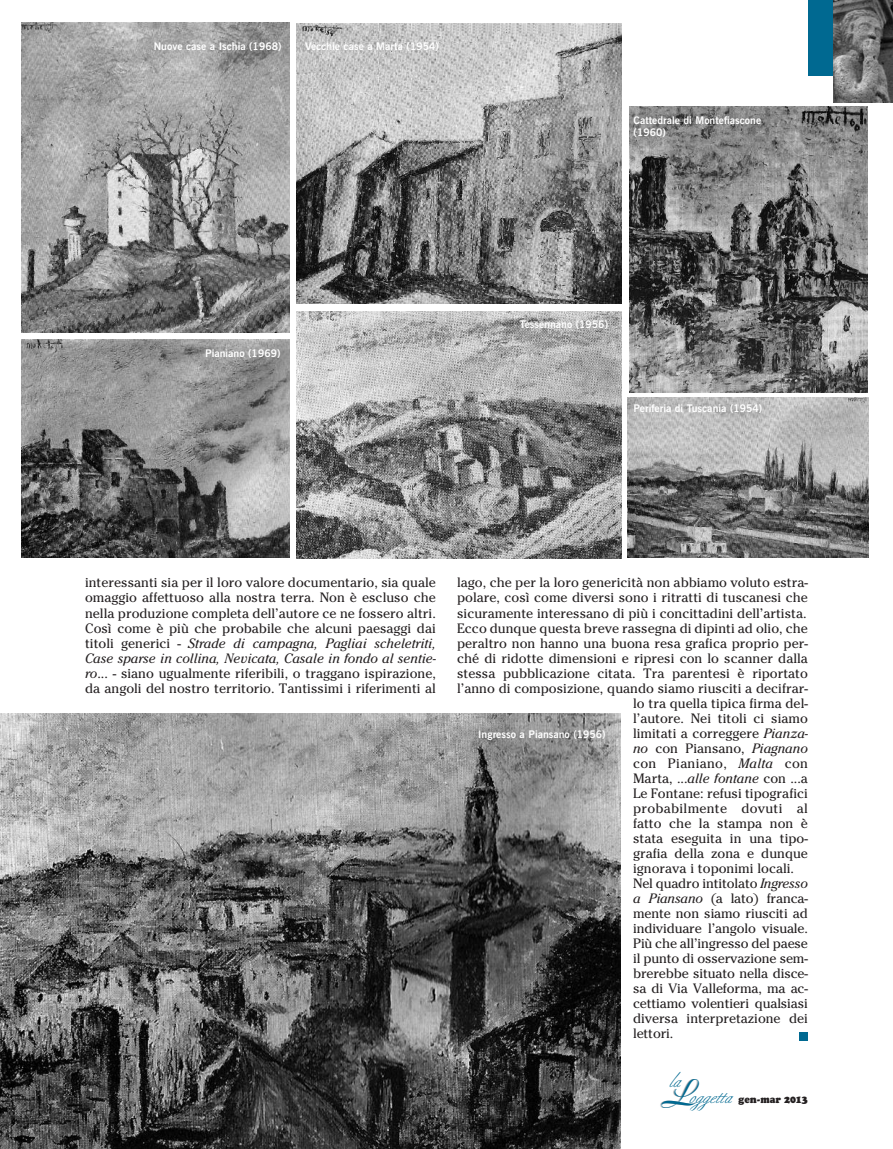
<style>
.page{position:relative;width:893px;height:1149px;background:#fff}
.page>*{position:absolute;margin:0;border:0;box-sizing:border-box;transform-origin:0 0}
.t1{font:19.2px "Berthold Script";color:#006991}
.t2{font:13.5px/15px "Cheltenham";color:#231f20;text-align:justify}
.t3{font:13.5px "Cheltenham";letter-spacing:.02em;color:#231f20}
.t4{font:700 10.5px/12px "News Gothic BT";color:#fff}
.t5{font:900 9.9px "Cooper BT";color:#231f20;scale:.95 1}
.s1{font-style:italic}
.s2{font-family:"Boulevard";font-size:35.85px;color:#a8a9ad}
</style>
<div class="page">
<img style="left:0;top:713px;width:621px;height:435px">
<img style="left:21px;top:23px;width:268px;height:309px">
<img style="left:21px;top:339px;width:269px;height:218px">
<img style="left:297px;top:311px;width:325px;height:247px">
<img style="left:629px;top:106px;width:238px;height:286px">
<img style="left:628px;top:397px;width:240px;height:160px">
<img style="left:297px;top:24px;width:325px;height:279px">
<div style="left:808px;top:0;width:85px;height:75px;background:#006991"></div>
<img style="left:833px;top:0;width:60px;height:102px">
<div style="left:799px;top:1031px;width:9px;height:9px;background:#006991"></div>
<p class="t4" style="left:154px;top:41px;width:129px">Nuove case a Ischia (1968)</p>
<p class="t4" style="left:305px;top:41px;width:135px">Vecchie case a Marta (1954)</p>
<p class="t4" style="left:634px;top:115px;width:129px">Cattedrale di Montefiascone (1960)</p>
<p class="t4" style="left:205px;top:348px;width:77px">Pianiano (1969)</p>
<p class="t4" style="left:520px;top:319px;width:90px">Tessennano (1956)</p>
<p class="t4" style="left:634px;top:403px;width:130px">Periferia di Tuscania (1954)</p>
<p class="t2" style="left:85px;top:575px;width:353px">interessanti sia per il loro valore documentario, sia quale omaggio affettuoso alla nostra terra. Non è escluso che nella produzione completa dell’autore ce ne fossero altri.<br>Così come è più che probabile che alcuni paesaggi dai titoli generici - <span class="s1">Strade di campagna, Pagliai scheletriti, Case sparse in collina, Nevicata, Casale in fondo al sentie&shy;ro</span>... - siano ugualmente riferibili, o traggano ispirazione, da angoli del nostro territorio. Tantissimi i riferimenti al</p>
<p class="t2" style="left:457px;top:575px;width:352px">lago, che per la loro genericità non abbiamo voluto estra-</p>
<p class="t2" style="left:457px;top:590px;width:352px">polare, così come diversi sono i ritratti di tuscanesi che</p>
<p class="t2" style="left:457px;top:605px;width:351px">sicuramente interessano di più i concittadini dell’artista.</p>
<p class="t2" style="left:457px;top:620px;width:352px">Ecco dunque questa breve rassegna di dipinti ad olio, che</p>
<p class="t2" style="left:457px;top:635px;width:352px">peraltro non hanno una buona resa grafica proprio per-</p>
<p class="t2" style="left:457px;top:650px;width:352px">ché di ridotte dimensioni e ripresi con lo scanner dalla</p>
<p class="t2" style="left:457px;top:665px;width:352px">stessa pubblicazione citata. Tra parentesi è riportato</p>
<p class="t2" style="left:457px;top:680px;width:352px">l’anno di composizione, quando siamo riusciti a decifrar-</p>
<p class="t2" style="left:633px;top:695px;width:176px">lo tra quella tipica firma del-</p>
<p class="t2" style="left:633px;top:710px;width:176px">l’autore. Nei titoli ci siamo</p>
<p class="t2" style="left:633px;top:725px;width:177px">limitati a correggere <span class="s1">Pianza-</span></p>
<p class="t2" style="left:633px;top:740px;width:176px"><span class="s1">no</span> con Piansano, <span class="s1">Piagnano</span></p>
<p class="t3" style="left:633px;top:754px;width:176px">con Pianiano, <span class="s1">Malta</span> con</p>
<p class="t2" style="left:633px;top:770px;width:176px">Marta, ...<span class="s1">alle fontane</span> con ...a</p>
<p class="t2" style="left:633px;top:785px;width:176px">Le Fontane: refusi tipografici</p>
<p class="t3" style="left:633px;top:799px;width:176px">probabilmente dovuti al</p>
<p class="t2" style="left:633px;top:815px;width:176px">fatto che la stampa non è</p>
<p class="t2" style="left:633px;top:830px;width:176px">stata eseguita in una tipo-</p>
<p class="t2" style="left:633px;top:845px;width:176px">grafia della zona e dunque</p>
<p class="t2" style="left:633px;top:860px;width:163px">ignorava i toponimi locali.</p>
<p class="t2" style="left:633px;top:875px;width:176px">Nel quadro intitolato <span class="s1">Ingresso</span></p>
<p class="t2" style="left:633px;top:890px;width:176px"><span class="s1">a Piansano</span> (a lato) franca-</p>
<p class="t2" style="left:633px;top:905px;width:176px">mente non siamo riusciti ad</p>
<p class="t2" style="left:633px;top:920px;width:176px">individuare l’angolo visuale.</p>
<p class="t2" style="left:633px;top:935px;width:176px">Più che all’ingresso del paese</p>
<p class="t2" style="left:633px;top:950px;width:176px">il punto di osservazione sem-</p>
<p class="t2" style="left:633px;top:965px;width:176px">brerebbe situato nella disce-</p>
<p class="t2" style="left:633px;top:980px;width:176px">sa di Via Valleforma, ma ac-</p>
<p class="t2" style="left:633px;top:995px;width:176px">cettiamo volentieri qualsiasi</p>
<p class="t2" style="left:633px;top:1010px;width:176px">diversa interpretazione dei</p>
<p class="t2" style="left:633px;top:1025px;width:42px">lettori.</p>
<p class="t4" style="left:478px;top:729px;width:129px">Ingresso a Piansano (1956)</p>
<h1 class="t1" style="left:668px;top:1071px;width:13px">la</h1>
<h1 class="t1" style="left:659px;top:1087px;width:73px"><span class="s2">L</span>oggetta</h1>
<p class="t5" style="left:739px;top:1095px;width:74px">gen-mar 2013</p>
</div>
